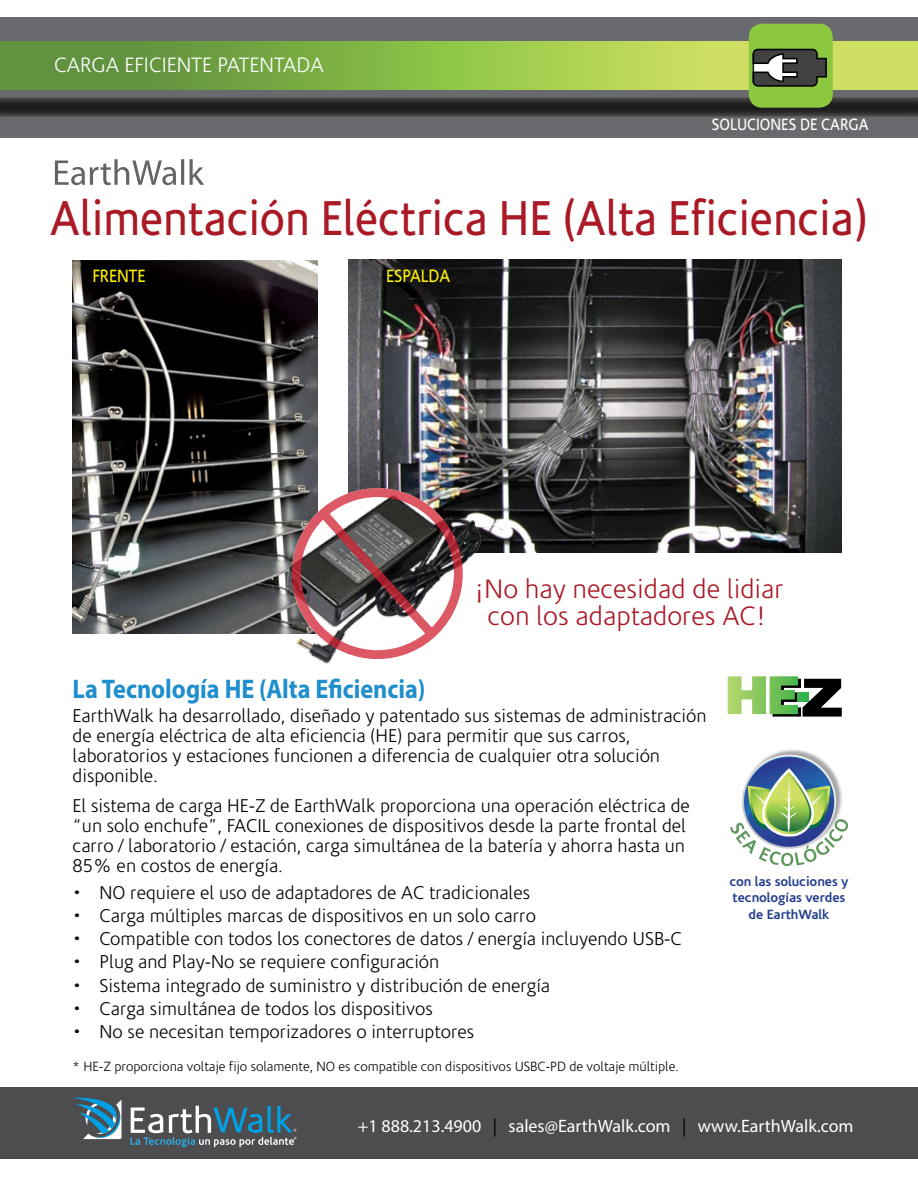
<style>
.page{position:relative;width:918px;height:1188px;background:#fff}
.page>*{position:absolute;margin:0;border:0;box-sizing:border-box;transform-origin:0 0}
.t1{font:49.5px "Corisande";color:#aa1926;scale:.9 1}
.t2{font:300 27px/27px "Corisande";color:#aa1926;text-align:center}
.t3{font:700 27px "Myriad Pro";color:#1f8ecc;scale:.9 1}
.t4{font:300 21px "Corisande";color:#fff}
.t5{font:300 18.75px/20.2px "Corisande";color:#000}
.t6{font:18px "Myriad Pro";color:#fff}
.t7{font:18px "Corisande";color:#fff200;scale:.9 1}
.t8{font:16.5px "Corisande";color:#fff;scale:.9 1}
.t9{font:300 13.5px "Corisande";color:#000}
.t10{font:700 13.5px/16.2px "Corisande";letter-spacing:-.005em;color:#25408f;text-align:center}
.s1{color:#000}
</style>
<div class="page">
<div style="left:0;top:17px;width:918px;height:121px;background:#696a6d"></div>
<svg style="left:0;top:41px;width:918px;height:49px;background:#91ba4c"></svg>
<svg style="left:0;top:97px;width:918px;height:20px;background:#2f2f30"></svg>
<div style="left:749px;top:24px;width:84px;height:84px;background:#8cc740;border-radius:14px"></div>
<div style="left:0;top:1087px;width:918px;height:71px;background:#4d4d4f"></div>
<svg style="left:55px;top:159px;width:149px;height:26px"></svg>
<svg style="left:73px;top:1097px;width:48px;height:42px"></svg>
<svg style="left:752px;top:48px;width:75px;height:39px;background:#5a6053"></svg>
<div style="left:743px;top:749px;width:99px;height:100px;background:#000;opacity:.35"></div>
<svg style="left:730px;top:757px;width:118px;height:109px"></svg>
<svg style="left:131px;top:1106px;width:165px;height:41px"></svg>
<svg style="left:728px;top:676px;width:114px;height:41px"></svg>
<img style="left:73px;top:260px;width:244px;height:374px">
<img style="left:349px;top:259px;width:493px;height:294px">
<img style="left:278px;top:488px;width:208px;height:176px">
<svg style="left:290px;top:487px;width:174px;height:174px"></svg>
<p class="t4" style="left:54px;top:53px;width:271px">CARGA EFICIENTE PATENTADA</p>
<p class="t8" style="left:712px;top:115px;width:176px">SOLUCIONES DE CARGA</p>
<h1 class="t1" style="left:50px;top:191px;width:909px">Alimentación Eléctrica HE (Alta Eficiencia)</h1>
<p class="t7" style="left:92px;top:266px;width:61px">FRENTE</p>
<p class="t7" style="left:386px;top:266px;width:73px">ESPALDA</p>
<h2 class="t2" style="left:474px;top:577px;width:311px">¡No hay necesidad de lidiar con los adaptadores AC!</h2>
<h2 class="t3" style="left:73px;top:672px;width:394px">La Tecnología HE (Alta Eficiencia)</h2>
<p class="t5" style="left:73px;top:706px;width:635px">EarthWalk ha desarrollado, diseñado y patentado sus sistemas de administración de energía eléctrica de alta eficiencia (HE) para permitir que sus carros, laboratorios y estaciones funcionen a diferencia de cualquier otra solución disponible.</p>
<p class="t5" style="left:73px;top:796px;width:619px">El sistema de carga HE-Z de EarthWalk proporciona una operación eléctrica de “un solo enchufe”, FACIL conexiones de dispositivos desde la parte frontal del carro / laboratorio / estación, carga simultánea de la batería y ahorra hasta un 85% en costos de energía.</p>
<p class="t5" style="left:73px;top:883px;width:459px">• NO requiere el uso de adaptadores de AC tradicionales</p>
<p class="t5" style="left:73px;top:906px;width:465px">• Carga múltiples marcas de dispositivos en un solo carro</p>
<p class="t5" style="left:73px;top:929px;width:611px">• Compatible con todos los conectores de datos / energía incluyendo USB-C</p>
<p class="t5" style="left:73px;top:953px;width:368px">• Plug and Play-No se requiere configuración</p>
<p class="t5" style="left:73px;top:976px;width:479px">• Sistema integrado de suministro y distribución de energía</p>
<p class="t5" style="left:73px;top:999px;width:362px">• Carga simultánea de todos los dispositivos</p>
<p class="t5" style="left:73px;top:1022px;width:403px">• No se necesitan temporizadores o interruptores</p>
<p class="t9" style="left:73px;top:1059px;width:608px">* HE-Z proporciona voltaje fijo solamente, NO es compatible con dispositivos USBC-PD de voltaje múltiple.</p>
<p class="t10" style="left:730px;top:874px;width:120px">con las soluciones y tecnologías verdes de EarthWalk</p>
<p class="t6" style="left:358px;top:1115px;width:497px">+1 888.213.4900 <span class="s1">|</span> sales@EarthWalk.com <span class="s1">|</span> www.EarthWalk.com</p>
</div>
